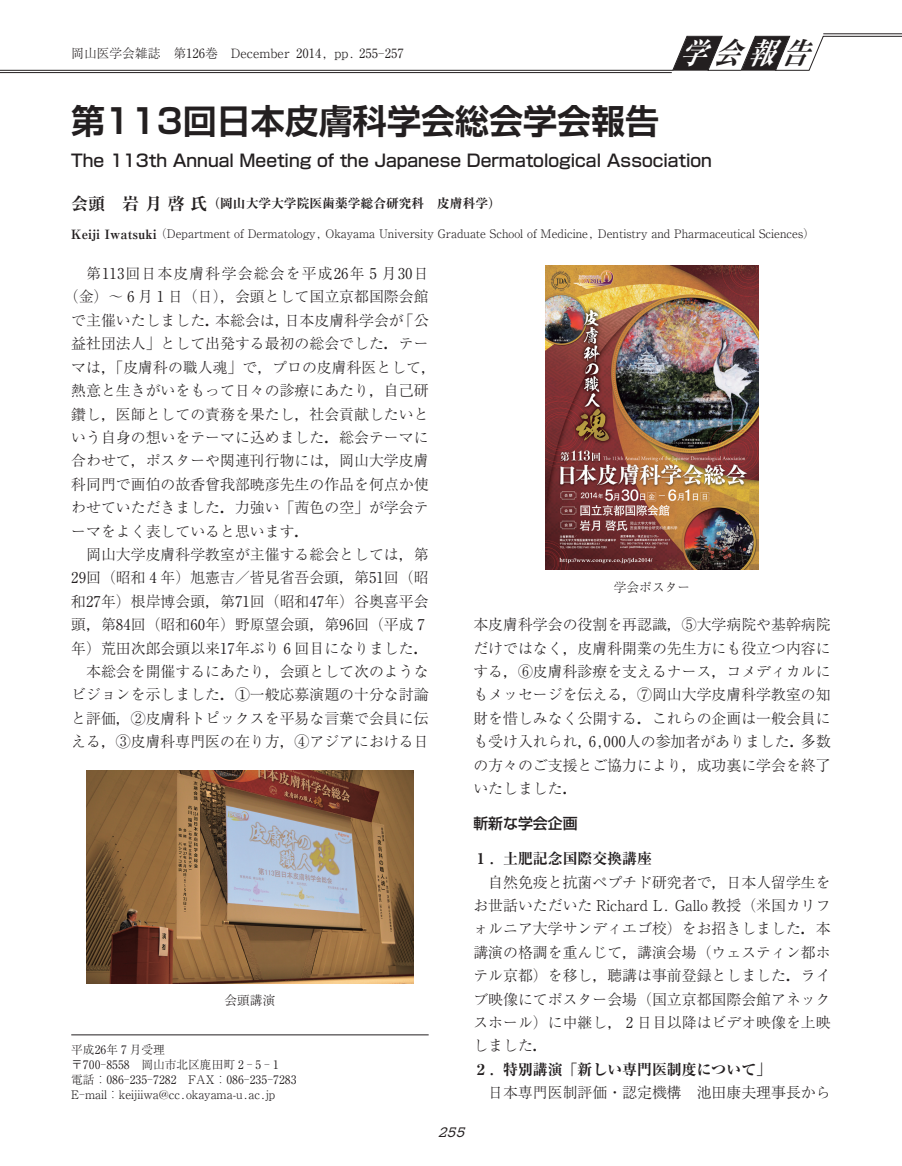
<style>
.page{position:relative;width:902px;height:1166px;background:#fff}
.page>*{position:absolute;margin:0;border:0;box-sizing:border-box;transform-origin:0 0}
._01-1_トップ_タイトル{font:700 34.05px "Shin Go Pro De";color:#231f20}
.t1{font:italic 700 expanded 29.7px "Ryumin Pr 6";color:#fff;scale:.9 1}
.t2{font:italic 700 expanded 29.7px "Ryumin Pr 6";color:#231f20;scale:.9 1}
._02-1_トップ_欧文タイトル{font:500 16.95px "Shin Go Pr 5";color:#231f20}
.t3{font:300 14.85px/23.4px "Ryumin Pr 5";color:#231f20;text-align:justify}
._2_本文_第２見出し_-_明朝{font:700 expanded 14.85px "Ryumin Pr 5";color:#231f20}
.t4{font:300 14.85px "Ryumin Pr 5";letter-spacing:.075em;color:#231f20}
._1_本文_第１見出し_-_ゴシック{font:500 14.85px "Shin Go Pr 5";color:#231f20}
._6_別組_図題{font:300 12.75px "Ryumin Pr 5";color:#231f20}
._01-2_トップ_著者名{font:700 expanded 12.75px "Ryumin Pr 5";color:#231f20}
.t5{font:italic 12.75px "MO Suuji HA G Gn";color:#231f20}
._02-2_トップ___著者{font:300 11.7px "Ryumin Pr 5";color:#231f20}
._9_別組_連絡先_-_以下{font:11.7px "indd hoso minchou";color:#231f20}
._9_別組_連絡先_-_以下-2{font:300 11.7px "Ryumin Pr 5";color:#231f20}
._8_別組_受理年月日{font:300 11.7px "Ryumin Pr 5";color:#231f20}
.s1{font-family:"indd hoso minchou";font-weight:400}
.s2{font-size:16.95px}
.s3{font-family:"indd gokuhuto minchou";font-weight:400;font-stretch:normal}
.s4{font-weight:700;font-stretch:expanded;font-size:12.75px}
.s5{font-family:"Ryumin Pr 5";font-weight:300}
</style>
<div class="page">
<hr style="left:823px;top:33px;width:78px;height:1px;background:#231f20">
<svg style="left:0;top:36px;width:901px;height:35px"></svg>
<hr style="left:0;top:72px;width:671px;height:1px;background:#231f20">
<hr style="left:71px;top:1034px;width:357px;height:1px;background:#231f20">
<img style="left:86px;top:770px;width:328px;height:212px">
<img style="left:545px;top:266px;width:213px;height:303px">
<p class="t2" style="left:712px;top:30px;width:53px">会</p>
<p class="t1" style="left:746px;top:30px;width:53px">報</p>
<p class="t2" style="left:780px;top:30px;width:53px">告</p>
<p class="_6_別組_図題" style="left:71px;top:43px;width:334px">岡山医学会雑誌 第<span class="s1">126</span>巻 December <span class="s1">2014,</span> pp<span class="s1">. 255ﾝ257</span></p>
<p class="t1" style="left:678px;top:30px;width:53px">学</p>
<p class="_01-1_トップ_タイトル" style="left:71px;top:93px;width:589px">第113回日本皮膚科学会総会学会報告</p>
<p class="_02-1_トップ_欧文タイトル" style="left:71px;top:147px;width:642px">The 113th Annual Meeting of the Japanese Dermatological Association</p>
<p class="_01-2_トップ_著者名" style="left:71px;top:193px;width:431px"><span class="s2">会頭 岩月啓氏</span><span class="s3">（</span>岡山大学大学院医歯薬学総合研究科 皮膚科学<span class="s3">）</span></p>
<p class="_02-2_トップ___著者" style="left:71px;top:225px;width:739px"><span class="s4">Keiji Iwatsuki</span><span class="s1">（</span>Department of Dermatology<span class="s1">,</span> Okayama University Graduate School of Medicine<span class="s1">,</span> Dentistry and Pharmaceutical Sciences<span class="s1">)</span></p>
<p class="t4" style="left:86px;top:262px;width:344px">第<span class="s1">113</span>回日本皮膚科学会総会を平成<span class="s1">26</span>年<span class="s1">５</span>月<span class="s1">30</span>日</p>
<p class="t3" style="left:64px;top:284px;width:366px"><span class="s1">（</span>金<span class="s1">）</span>～<span class="s1">６</span>月<span class="s1">１</span>日<span class="s1">（</span>日<span class="s1">），</span>会頭として国立京都国際会館</p>
<p class="t3" style="left:71px;top:307px;width:359px">で主催いたしました<span class="s1">．</span>本総会は<span class="s1">，</span>日本皮膚科学会が<span class="s1">「</span>公</p>
<p class="t3" style="left:71px;top:331px;width:359px">益社団法人<span class="s1">」</span>として出発する最初の総会でした<span class="s1">．</span>テー</p>
<p class="t3" style="left:71px;top:354px;width:366px">マは<span class="s1">，「</span>皮膚科の職人魂<span class="s1">」</span>で<span class="s1">，</span>プロの皮膚科医として<span class="s1">，</span></p>
<p class="t3" style="left:71px;top:377px;width:359px">熱意と生きがいをもって日々の診療にあたり<span class="s1">，</span>自己研</p>
<p class="t3" style="left:71px;top:401px;width:359px">鑽し<span class="s1">，</span>医師としての責務を果たし<span class="s1">，</span>社会貢献したいと</p>
<p class="t3" style="left:71px;top:424px;width:359px">いう自身の想いをテーマに込めました<span class="s1">．</span>総会テーマに</p>
<p class="t3" style="left:71px;top:448px;width:359px">合わせて<span class="s1">，</span>ポスターや関連刊行物には<span class="s1">，</span>岡山大学皮膚</p>
<p class="t3" style="left:71px;top:471px;width:359px">科同門で画伯の故香曾我部暁彦先生の作品を何点か使</p>
<p class="t3" style="left:71px;top:494px;width:359px">わせていただきました<span class="s1">．</span>力強い<span class="s1">「</span>茜色の空<span class="s1">」</span>が学会テ</p>
<p class="t3" style="left:71px;top:518px;width:240px">ーマをよく表していると思います<span class="s1">．</span></p>
<p class="t3" style="left:71px;top:541px;width:359px;text-indent:15px">岡山大学皮膚科学教室が主催する総会としては<span class="s1">，</span>第<span class="s1">29</span>回<span class="s1">（</span>昭和<span class="s1">４</span>年<span class="s1">）</span>旭憲吉／皆見省吾会頭<span class="s1">，</span>第<span class="s1">51</span>回<span class="s1">（</span>昭和<span class="s1">27</span>年<span class="s1">）</span>根岸博会頭<span class="s1">，</span>第<span class="s1">71</span>回<span class="s1">（</span>昭和<span class="s1">47</span>年<span class="s1">）</span>谷奥喜平会頭<span class="s1">，</span>第<span class="s1">84</span>回<span class="s1">（</span>昭和<span class="s1">60</span>年<span class="s1">）</span>野原望会頭<span class="s1">，</span>第<span class="s1">96</span>回<span class="s1">（</span>平成<span class="s1">７</span>年<span class="s1">）</span>荒田次郎会頭以来<span class="s1">17</span>年ぶり<span class="s1">６</span>回目になりました<span class="s1">．</span></p>
<p class="t3" style="left:71px;top:658px;width:359px;text-indent:15px">本総会を開催するにあたり<span class="s1">，</span>会頭として次のようなビジョンを示しました<span class="s1">．①</span>一般応募演題の十分な討論と評価<span class="s1">，②</span>皮膚科トピックスを平易な言葉で会員に伝える<span class="s1">，③</span>皮膚科専門医の在り方<span class="s1">，④</span>アジアにおける日</p>
<p class="_6_別組_図題" style="left:224px;top:989px;width:53px">会頭講演</p>
<p class="_8_別組_受理年月日" style="left:71px;top:1040px;width:95px">平成<span class="s1">26</span>年<span class="s1">７</span>月受理</p>
<p class="_9_別組_連絡先_-_以下" style="left:71px;top:1054px;width:212px"><span class="s5">〒</span>700-8558 <span class="s5">岡山市北区鹿田町</span>２-５-１</p>
<p class="_9_別組_連絡先_-_以下" style="left:71px;top:1069px;width:227px"><span class="s5">電話</span>：086-235-7282 <span class="s5">FAX</span>：086-235-7283</p>
<p class="_9_別組_連絡先_-_以下-2" style="left:71px;top:1084px;width:206px">E<span class="s1">ﾝ</span>mail<span class="s1">：</span>keijiiwa@cc<span class="s1">.</span>okayama<span class="s1">-</span>u<span class="s1">.</span>ac<span class="s1">.</span>jp</p>
<p class="_6_別組_図題" style="left:613px;top:577px;width:78px">学会ポスター</p>
<p class="t3" style="left:473px;top:611px;width:359px">本皮膚科学会の役割を再認識<span class="s1">，⑤</span>大学病院や基幹病院だけではなく<span class="s1">，</span>皮膚科開業の先生方にも役立つ内容にする<span class="s1">，⑥</span>皮膚科診療を支えるナース<span class="s1">，</span>コメディカルにもメッセージを伝える<span class="s1">，⑦</span>岡山大学皮膚科学教室の知財を惜しみなく公開する<span class="s1">．</span>これらの企画は一般会員にも受け入れられ<span class="s1">，6,000</span>人の参加者がありました<span class="s1">．</span>多数の方々のご支援とご協力により<span class="s1">，</span>成功裏に学会を終了いたしました<span class="s1">．</span></p>
<p class="_1_本文_第１見出し_-_ゴシック" style="left:473px;top:811px;width:106px">斬新な学会企画</p>
<p class="_2_本文_第２見出し_-_明朝" style="left:473px;top:846px;width:180px"><span class="s3">１.</span> 土肥記念国際交換講座</p>
<p class="t3" style="left:473px;top:868px;width:359px;text-indent:15px">自然免疫と抗菌ペプチド研究者で<span class="s1">，</span>日本人留学生をお世話いただいた Richard L<span class="s1">.</span> Gallo 教授<span class="s1">（</span>米国カリフォルニア大学サンディエゴ校<span class="s1">）</span>をお招きしました<span class="s1">．</span>本講演の格調を重んじて<span class="s1">，</span>講演会場<span class="s1">（</span>ウェスティン都ホテル京都<span class="s1">）</span>を移し<span class="s1">，</span>聴講は事前登録としました<span class="s1">．</span>ライブ映像にてポスター会場<span class="s1">（</span>国立京都国際会館アネックスホール<span class="s1">）</span>に中継し<span class="s1">，２</span>日目以降はビデオ映像を上映しました<span class="s1">．</span></p>
<p class="_2_本文_第２見出し_-_明朝" style="left:473px;top:1057px;width:299px"><span class="s3">２.</span> 特別講演<span class="s3">「</span>新しい専門医制度について<span class="s3">」</span></p>
<p class="t3" style="left:488px;top:1079px;width:344px">日本専門医制評価<span class="s1">・</span>認定機構 池田康夫理事長から</p>
<p class="t5" style="left:438px;top:1126px;width:31px">255</p>
</div>
